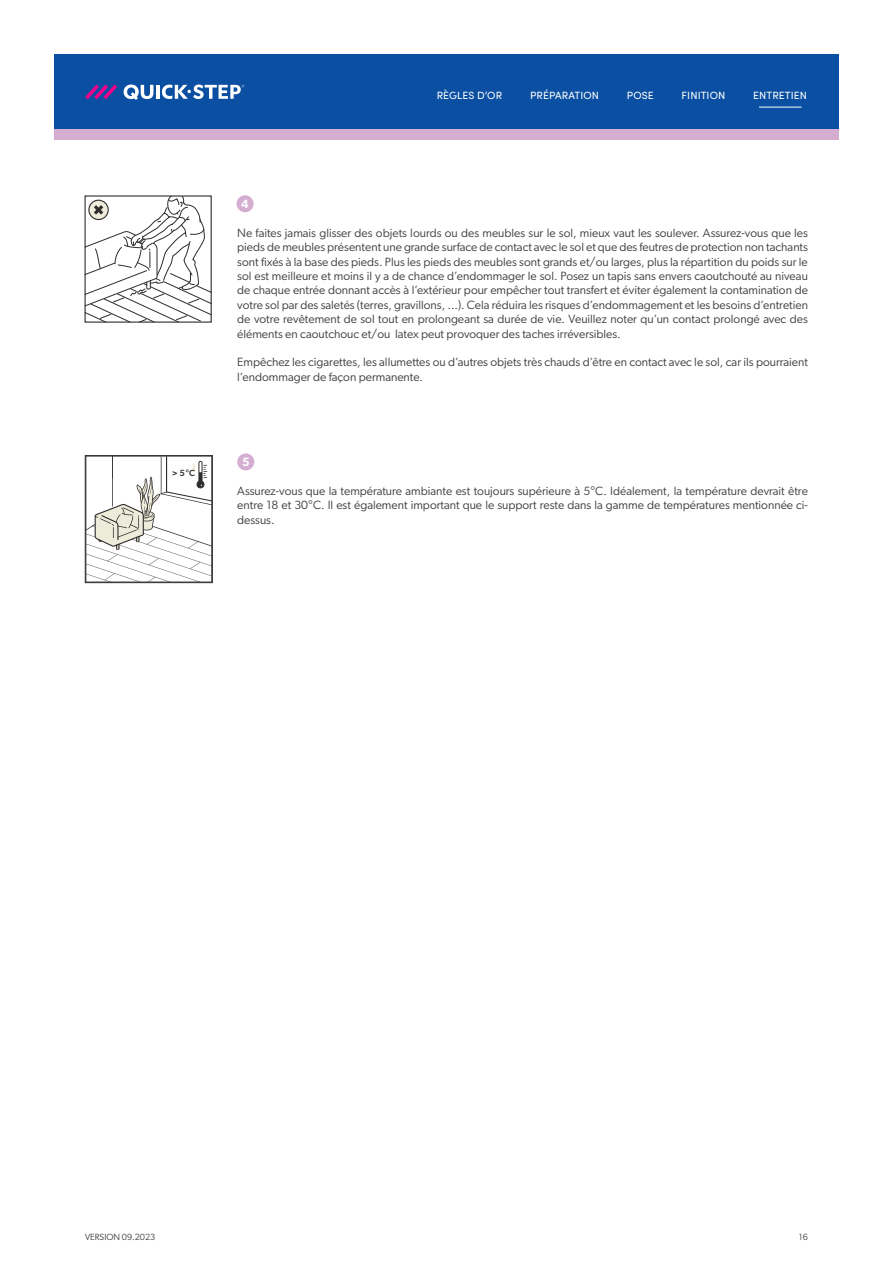
<style>
.page{position:relative;width:893px;height:1263px;background:#fff}
.page>*{position:absolute;margin:0;border:0;box-sizing:border-box;transform-origin:0 0}
.t1{font:12px/14.4px "Gibson";color:#3e3e3f;text-align:justify}
.t2{font:600 12px "Gibson";color:#fff}
.t3{font:10.5px "Sofia Pro";letter-spacing:.01em;color:#fff}
.t4{font:9px "Gibson";color:#3e3e3f}
.t5{font:500 8.85px "Gibson";color:#191515}
.s1{font-weight:600;font-size:7.8px}
</style>
<div class="page">
<div style="left:54px;top:54px;width:785px;height:75px;background:#0a4fa2"></div>
<div style="left:54px;top:129px;width:785px;height:11px;background:#d4add0"></div>
<svg style="left:85px;top:84px;width:32px;height:15px"></svg>
<svg style="left:124px;top:85px;width:29px;height:15px"></svg>
<hr style="left:156px;top:85px;width:4px;height:14px;background:#fff">
<svg style="left:162px;top:85px;width:82px;height:14px"></svg>
<div style="left:237px;top:453px;width:17px;height:17px;background:#d4add0;border-radius:50%"></div>
<svg style="left:87px;top:457px;width:124px;height:124px"></svg>
<div style="left:85px;top:455px;width:128px;height:128px;border:1px solid #231f20"></div>
<svg style="left:85px;top:195px;width:127px;height:128px"></svg>
<div style="left:237px;top:195px;width:17px;height:17px;background:#d4add0;border-radius:50%"></div>
<hr style="left:759px;top:107px;width:42px;height:1px;background:#fff">
<p class="t5" style="left:172px;top:468px;width:24px"><span class="s1">&gt;</span> 5°C</p>
<p class="t2" style="left:241px;top:196px;width:9px">4</p>
<p class="t3" style="left:437px;top:87px;width:67px">RÈGLES D’OR</p>
<p class="t3" style="left:530px;top:87px;width:71px">PRÉPARATION</p>
<p class="t3" style="left:627px;top:87px;width:28px">POSE</p>
<p class="t3" style="left:682px;top:87px;width:45px">FINITION</p>
<p class="t3" style="left:753px;top:87px;width:56px">ENTRETIEN</p>
<p class="t1" style="left:237px;top:225px;width:572px">Ne faites jamais glisser des objets lourds ou des meubles sur le sol, mieux vaut les soulever. Assurez-vous que les pieds de meubles présentent une grande surface de contact avec le sol et que des feutres de protection non tachants sont fixés à la base des pieds. Plus les pieds des meubles sont grands et/ou larges, plus la répartition du poids sur le sol est meilleure et moins il y a de chance d’endommager le sol. Posez un tapis sans envers caoutchouté au niveau de chaque entrée donnant accès à l’extérieur pour empêcher tout transfert et éviter également la contamination de votre sol par des saletés (terres, gravillons, ...). Cela réduira les risques d’endommagement et les besoins d’entretien de votre revêtement de sol tout en prolongeant sa durée de vie. Veuillez noter qu’un contact prolongé avec des éléments en caoutchouc et/ou latex peut provoquer des taches irréversibles.</p>
<p class="t1" style="left:237px;top:355px;width:572px">Empêchez les cigarettes, les allumettes ou d’autres objets très chauds d’être en contact avec le sol, car ils pourraient l’endommager de façon permanente.</p>
<p class="t2" style="left:242px;top:455px;width:9px">5</p>
<p class="t1" style="left:237px;top:483px;width:572px">Assurez-vous que la température ambiante est toujours supérieure à 5°C. Idéalement, la température devrait être entre 18 et 30°C. Il est également important que le support reste dans la gamme de températures mentionnée ci&shy;dessus.</p>
<p class="t4" style="left:85px;top:1231px;width:72px">VERSION 09.2023</p>
<p class="t4" style="left:799px;top:1231px;width:10px">16</p>
</div>
